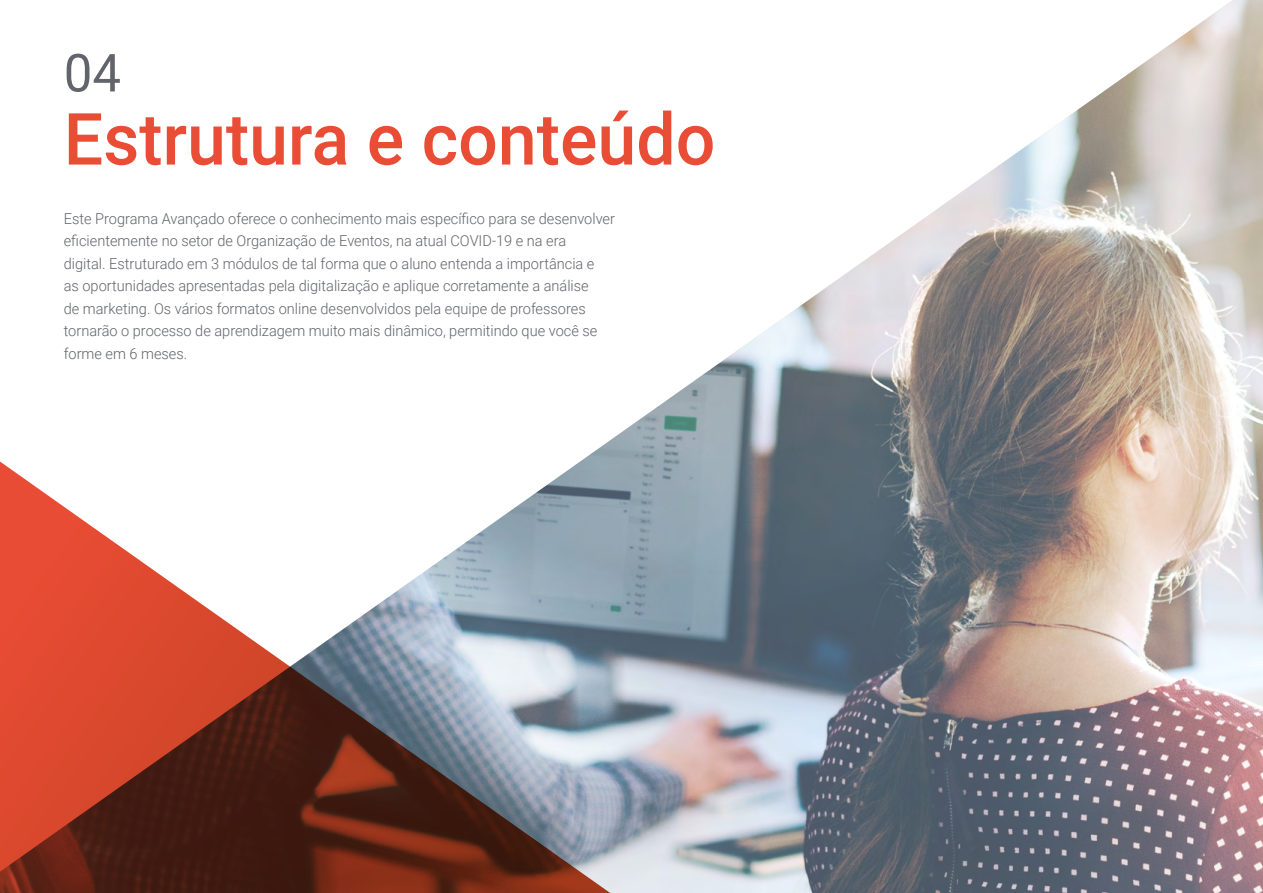
<style>
.page{position:relative;width:1263px;height:893px;background:#fff}
.page>*{position:absolute;margin:0;border:0;box-sizing:border-box;transform-origin:0 0}
.t1{font:500 72px "Roboto";color:#e94d35}
.t2{font:52.5px "Roboto";color:#61646a}
.t3{font:300 15px/22.5px "Roboto";color:#61646a}
</style>
<div class="page">
<img style="left:602px;top:0;width:661px;height:893px">
<svg style="left:0;top:446px;width:640px;height:447px"></svg>
<h2 class="t2" style="left:64px;top:36px;width:59px">04</h2>
<h1 class="t1" style="left:64px;top:89px;width:653px">Estrutura e conteúdo</h1>
<p class="t3" style="left:64px;top:207px;width:553px">Este Programa Avançado oferece o conhecimento mais específico para se desenvolver eficientemente no setor de Organização de Eventos, na atual COVID-19 e na era<br>digital. Estruturado em 3 módulos de tal forma que o aluno entenda a importância e<br>as oportunidades apresentadas pela digitalização e aplique corretamente a análise<br>de marketing. Os vários formatos online desenvolvidos pela equipe de professores tornarão o processo de aprendizagem muito mais dinâmico, permitindo que você se forme em 6 meses.</p>
</div>
